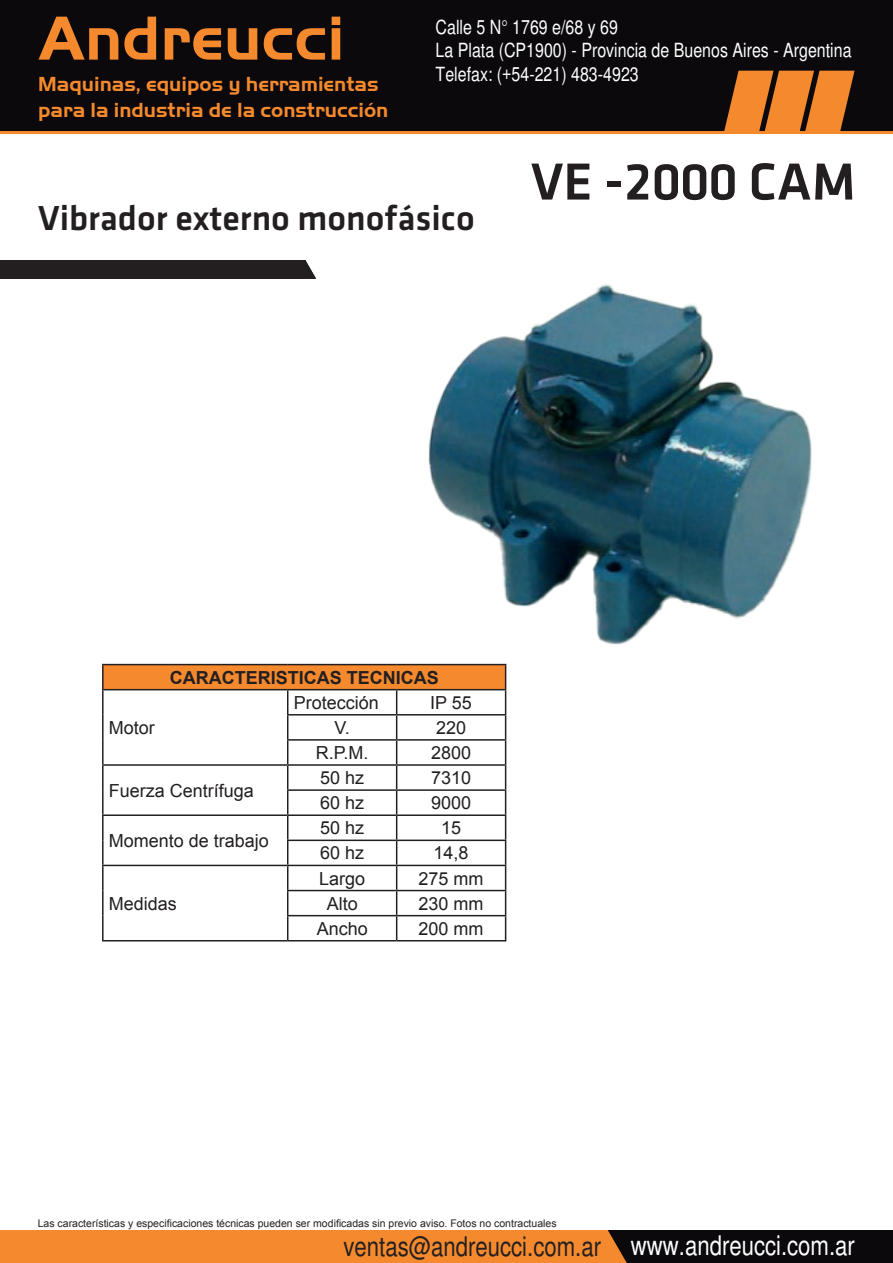
<style>
.page{position:relative;width:893px;height:1263px;background:#fff}
.page>*{position:absolute;margin:0;border:0;box-sizing:border-box;transform-origin:0 0}
.t1{font:700 64.5px "Handel Got D";color:#f5892e}
.t2{font:54px "Klavika Medium TF";color:#231f20}
.t3{font:36px "Klavika Medium TF";color:#231f20}
.t4{font:condensed 27px "Helvetica";color:#231f20}
.t5{font:700 21px/26.4px "Handel Got D";color:#f5892e}
.t6{font:condensed 19.5px/23.4px "Helvetica";color:#fff}
.t7{font:18px "Arial";color:#231f20}
.t8{font:700 18px "Arial";color:#231f20}
.t9{font:10.5px "Arial";color:#231f20}
.s1{color:#fff}
</style>
<div class="page">
<div style="left:0;top:261px;width:306px;height:18px;background:#231f20"></div>
<svg style="left:306px;top:261px;width:10px;height:18px"></svg>
<div style="left:600px;top:1230px;width:293px;height:33px;background:#0b090c"></div>
<div style="left:0;top:1230px;width:608px;height:33px;background:#f5892e"></div>
<svg style="left:608px;top:1230px;width:19px;height:33px"></svg>
<div style="left:0;top:0;width:893px;height:132px;background:#0b090c"></div>
<svg style="left:724px;top:71px;width:130px;height:60px"></svg>
<hr style="left:0;top:131px;width:893px;height:2px;background:#f5892e">
<img style="left:428px;top:284px;width:384px;height:361px">
<div style="left:103px;top:664px;width:403px;height:26px;background:#f5892e"></div>
<hr style="left:102px;top:664px;width:186px;height:1px;background:#231f20">
<hr style="left:102px;top:665px;width:2px;height:24px;background:#231f20">
<hr style="left:288px;top:664px;width:109px;height:1px;background:#231f20">
<hr style="left:397px;top:664px;width:109px;height:1px;background:#231f20">
<hr style="left:102px;top:689px;width:186px;height:1px;background:#231f20">
<hr style="left:102px;top:690px;width:2px;height:25px;background:#231f20">
<hr style="left:288px;top:689px;width:109px;height:1px;background:#231f20">
<hr style="left:397px;top:689px;width:109px;height:1px;background:#231f20">
<hr style="left:102px;top:715px;width:2px;height:25px;background:#231f20">
<hr style="left:287px;top:714px;width:110px;height:1px;background:#231f20">
<hr style="left:397px;top:714px;width:109px;height:1px;background:#231f20">
<hr style="left:102px;top:740px;width:2px;height:24px;background:#231f20">
<hr style="left:287px;top:739px;width:110px;height:2px;background:#231f20">
<hr style="left:397px;top:739px;width:109px;height:2px;background:#231f20">
<hr style="left:102px;top:764px;width:186px;height:2px;background:#231f20">
<hr style="left:102px;top:766px;width:2px;height:24px;background:#231f20">
<hr style="left:288px;top:764px;width:109px;height:2px;background:#231f20">
<hr style="left:397px;top:764px;width:109px;height:2px;background:#231f20">
<hr style="left:102px;top:790px;width:2px;height:24px;background:#231f20">
<hr style="left:287px;top:789px;width:110px;height:2px;background:#231f20">
<hr style="left:397px;top:789px;width:109px;height:2px;background:#231f20">
<hr style="left:102px;top:814px;width:186px;height:2px;background:#231f20">
<hr style="left:102px;top:816px;width:2px;height:24px;background:#231f20">
<hr style="left:288px;top:814px;width:109px;height:2px;background:#231f20">
<hr style="left:397px;top:814px;width:109px;height:2px;background:#231f20">
<hr style="left:102px;top:840px;width:2px;height:25px;background:#231f20">
<hr style="left:287px;top:839px;width:110px;height:2px;background:#231f20">
<hr style="left:397px;top:839px;width:109px;height:2px;background:#231f20">
<hr style="left:102px;top:865px;width:186px;height:1px;background:#231f20">
<hr style="left:102px;top:866px;width:2px;height:24px;background:#231f20">
<hr style="left:288px;top:865px;width:109px;height:1px;background:#231f20">
<hr style="left:397px;top:865px;width:109px;height:1px;background:#231f20">
<hr style="left:102px;top:890px;width:2px;height:26px;background:#231f20">
<hr style="left:287px;top:890px;width:110px;height:1px;background:#231f20">
<hr style="left:397px;top:890px;width:109px;height:1px;background:#231f20">
<hr style="left:102px;top:916px;width:2px;height:24px;background:#231f20">
<hr style="left:287px;top:915px;width:110px;height:1px;background:#231f20">
<svg style="left:287px;top:690px;width:1px;height:250px"></svg>
<hr style="left:397px;top:915px;width:109px;height:1px;background:#231f20">
<svg style="left:396px;top:690px;width:1px;height:250px"></svg>
<svg style="left:505px;top:665px;width:1px;height:275px"></svg>
<hr style="left:102px;top:940px;width:186px;height:1px;background:#231f20">
<hr style="left:288px;top:940px;width:109px;height:1px;background:#231f20">
<hr style="left:397px;top:940px;width:109px;height:1px;background:#231f20">
<h1 class="t1" style="left:38px;top:2px;width:308px">Andreucci</h1>
<p class="t5" style="left:38px;top:71px;width:352px">Maquinas, equipos y herramientas para la industria de la construcción</p>
<p class="t6" style="left:436px;top:15px;width:417px">Calle 5 N° 1769 e/68 y 69<br>La Plata (CP1900) - Provincia de Buenos Aires - Argentina<br>Telefax: (+54-221) 483-4923</p>
<h2 class="t2" style="left:531px;top:153px;width:326px">VE -2000 CAM</h2>
<h3 class="t3" style="left:38px;top:199px;width:438px">Vibrador externo monofásico</h3>
<p class="t7" style="left:109px;top:716px;width:48px">Motor</p>
<p class="t8" style="left:170px;top:665px;width:270px">CARACTERISTICAS TECNICAS</p>
<p class="t7" style="left:294px;top:691px;width:87px">Protección</p>
<p class="t7" style="left:430px;top:691px;width:43px">IP 55</p>
<p class="t7" style="left:334px;top:716px;width:17px">V.</p>
<p class="t7" style="left:436px;top:716px;width:32px">220</p>
<p class="t7" style="left:316px;top:741px;width:54px">R.P.M.</p>
<p class="t7" style="left:431px;top:741px;width:42px">2800</p>
<p class="t7" style="left:109px;top:778px;width:147px">Fuerza Centrífuga</p>
<p class="t7" style="left:109px;top:829px;width:162px">Momento de trabajo</p>
<p class="t7" style="left:109px;top:891px;width:70px">Medidas</p>
<p class="t7" style="left:320px;top:766px;width:46px">50 hz</p>
<p class="t7" style="left:431px;top:766px;width:42px">7310</p>
<p class="t7" style="left:320px;top:791px;width:46px">60 hz</p>
<p class="t7" style="left:431px;top:791px;width:42px">9000</p>
<p class="t7" style="left:320px;top:816px;width:46px">50 hz</p>
<p class="t7" style="left:441px;top:816px;width:22px">15</p>
<p class="t7" style="left:320px;top:841px;width:46px">60 hz</p>
<p class="t7" style="left:434px;top:841px;width:37px">14,8</p>
<p class="t7" style="left:319px;top:866px;width:48px">Largo</p>
<p class="t7" style="left:419px;top:866px;width:67px">275 mm</p>
<p class="t7" style="left:327px;top:891px;width:33px">Alto</p>
<p class="t7" style="left:419px;top:891px;width:67px">230 mm</p>
<p class="t7" style="left:317px;top:917px;width:53px">Ancho</p>
<p class="t7" style="left:419px;top:917px;width:67px">200 mm</p>
<p class="t9" style="left:38px;top:1216px;width:520px">Las características y especificaciones técnicas pueden ser modificadas sin previo aviso. Fotos no contractuales</p>
<h3 class="t4" style="left:343px;top:1230px;width:513px">ventas@andreucci.com.ar <span class="s1">www.andreucci.com.ar</span></h3>
</div>
